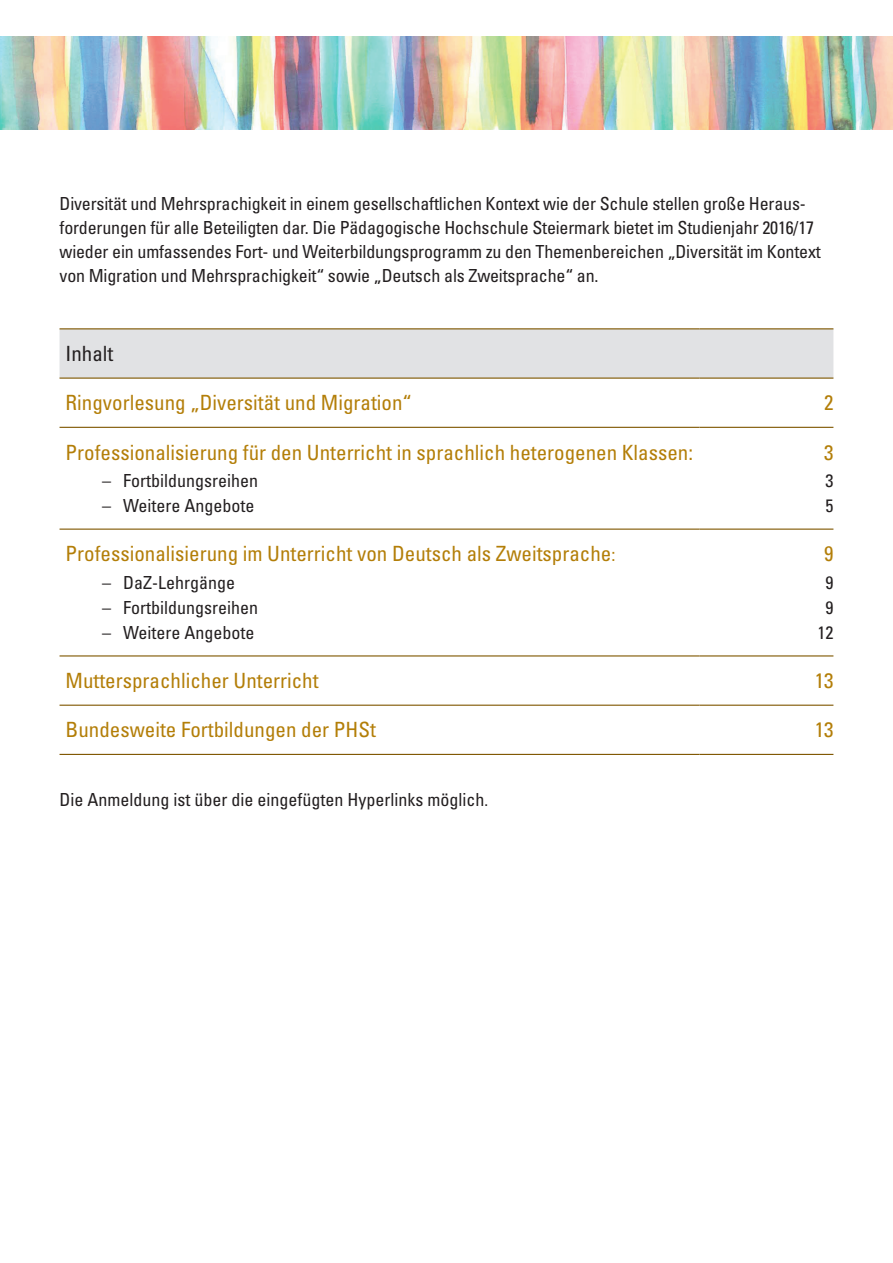
<style>
.page{position:relative;width:893px;height:1263px;background:#fff}
.page>*{position:absolute;margin:0;border:0;box-sizing:border-box;transform-origin:0 0}
.t1{font:condensed 21px "Univers LT Std";color:#b37e08}
.t2{font:condensed 21px "Univers LT Std";color:#231f20}
.t3{font:condensed 18px/24px "Univers LT Std";letter-spacing:-.01em;color:#231f20}
.s1{font-size:18px}
.s2{font-size:16.5px}
</style>
<div class="page">
<img style="left:0;top:37px;width:893px;height:93px">
<div style="left:60px;top:329px;width:773px;height:48px;background:#e1e2e4"></div>
<hr style="left:60px;top:328px;width:639px;height:1px;background:#7f5700">
<hr style="left:699px;top:328px;width:134px;height:1px;background:#7f5700">
<hr style="left:60px;top:377px;width:639px;height:2px;background:#7f5700">
<hr style="left:699px;top:377px;width:134px;height:2px;background:#7f5700">
<hr style="left:60px;top:427px;width:639px;height:1px;background:#7f5700">
<hr style="left:699px;top:427px;width:134px;height:1px;background:#7f5700">
<hr style="left:60px;top:528px;width:639px;height:2px;background:#7f5700">
<hr style="left:699px;top:528px;width:134px;height:2px;background:#7f5700">
<hr style="left:60px;top:655px;width:639px;height:1px;background:#7f5700">
<hr style="left:699px;top:655px;width:134px;height:1px;background:#7f5700">
<hr style="left:60px;top:705px;width:639px;height:1px;background:#7f5700">
<hr style="left:699px;top:705px;width:134px;height:1px;background:#7f5700">
<hr style="left:60px;top:754px;width:639px;height:1px;background:#7f5700">
<hr style="left:699px;top:754px;width:134px;height:1px;background:#7f5700">
<p class="t3" style="left:60px;top:191px;width:763px">Diversität und Mehrsprachigkeit in einem gesellschaftlichen Kontext wie der Schule stellen große Heraus&shy;forderungen für alle Beteiligten dar. Die Pädagogische Hochschule Steiermark bietet im Studienjahr 2016/17 wieder ein umfassendes Fort- und Weiterbildungsprogramm zu den Themenbereichen „Diversität im Kontext von Migration und Mehrsprachigkeit“ sowie „Deutsch als Zweitsprache“ an.</p>
<p class="t2" style="left:66px;top:340px;width:49px">Inhalt</p>
<p class="t1" style="left:66px;top:389px;width:348px">Ringvorlesung „Diversität und Migration“</p>
<p class="t1" style="left:824px;top:389px;width:11px">2</p>
<p class="t1" style="left:66px;top:439px;width:629px">Professionalisierung für den Unterricht in sprachlich heterogenen Klassen:</p>
<p class="t1" style="left:824px;top:439px;width:11px">3</p>
<p class="t3" style="left:102px;top:468px;width:157px">– Fortbildungsreihen</p>
<p class="t3" style="left:825px;top:468px;width:9px">3</p>
<p class="t3" style="left:102px;top:493px;width:154px">– Weitere Angebote</p>
<p class="t3" style="left:825px;top:493px;width:9px">5</p>
<p class="t1" style="left:66px;top:541px;width:551px">Professionalisierung im Unterricht von Deutsch als Zweitsprache<span class="s1">:</span></p>
<p class="t1" style="left:824px;top:541px;width:11px">9</p>
<p class="t3" style="left:102px;top:570px;width:134px">– DaZ-Lehrgänge</p>
<p class="t3" style="left:825px;top:570px;width:9px">9</p>
<p class="t3" style="left:102px;top:595px;width:157px">– Fortbildungsreihen</p>
<p class="t3" style="left:825px;top:595px;width:9px">9</p>
<p class="t3" style="left:102px;top:620px;width:154px">– Weitere Angebote</p>
<p class="t3" style="left:817px;top:620px;width:17px">12</p>
<p class="t1" style="left:66px;top:667px;width:255px">Muttersprachlicher Unterricht</p>
<p class="t1" style="left:815px;top:667px;width:20px">13</p>
<p class="t1" style="left:66px;top:717px;width:312px">Bundesweite Fortbildungen der PHSt</p>
<p class="t1" style="left:815px;top:717px;width:20px">13</p>
<p class="t3" style="left:60px;top:787px;width:430px">Die Anmeldung ist über die eingefügten Hyperlinks möglich<span class="s2">.</span></p>
</div>
